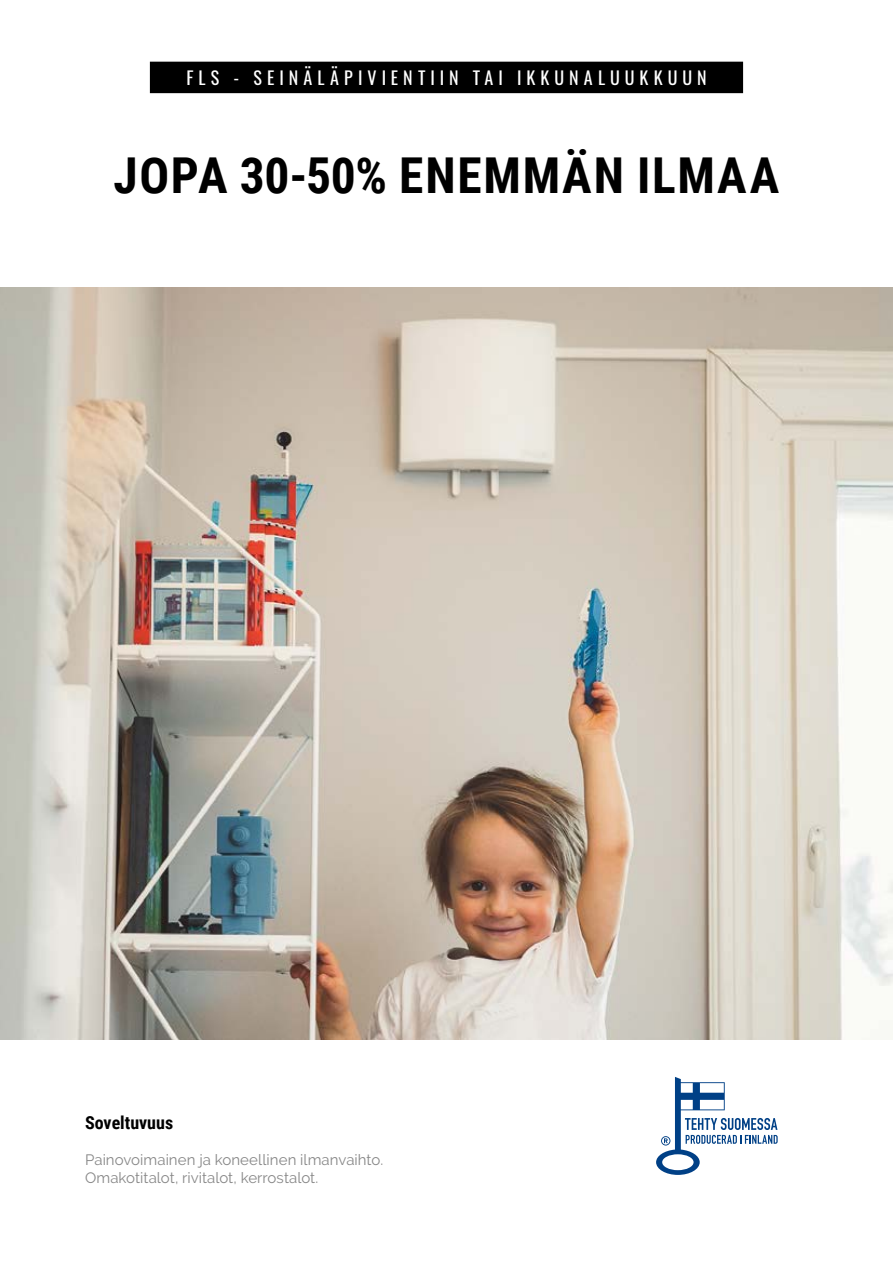
<style>
.page{position:relative;width:893px;height:1263px;background:#fff}
.page>*{position:absolute;margin:0;border:0;box-sizing:border-box;transform-origin:0 0}
.t1{font:700 49.5px "Roboto Condensed";letter-spacing:.035em;color:#000}
.t2{font:18px "Oswald";letter-spacing:.285em;color:#fff}
.t3{font:700 18px "Roboto Condensed";color:#000}
.t4{font:15px/18px "Raleway";letter-spacing:.005em;color:#878787}
</style>
<div class="page">
<img style="left:0;top:287px;width:893px;height:752px">
<div style="left:150px;top:62px;width:593px;height:31px;background:#000"></div>
<svg style="left:656px;top:1077px;width:122px;height:98px"></svg>
<p class="t2" style="left:186px;top:62px;width:522px">FLS - SEINÄLÄPIVIENTIIN TAI IKKUNALUUKKUUN</p>
<h1 class="t1" style="left:114px;top:141px;width:667px">JOPA 30-50% ENEMMÄN ILMAA</h1>
<p class="t3" style="left:85px;top:1110px;width:90px">Soveltuvuus</p>
<p class="t4" style="left:85px;top:1151px;width:300px">Painovoimainen ja koneellinen ilmanvaihto.<br>Omakotitalot, rivitalot, kerrostalot.</p>
</div>
